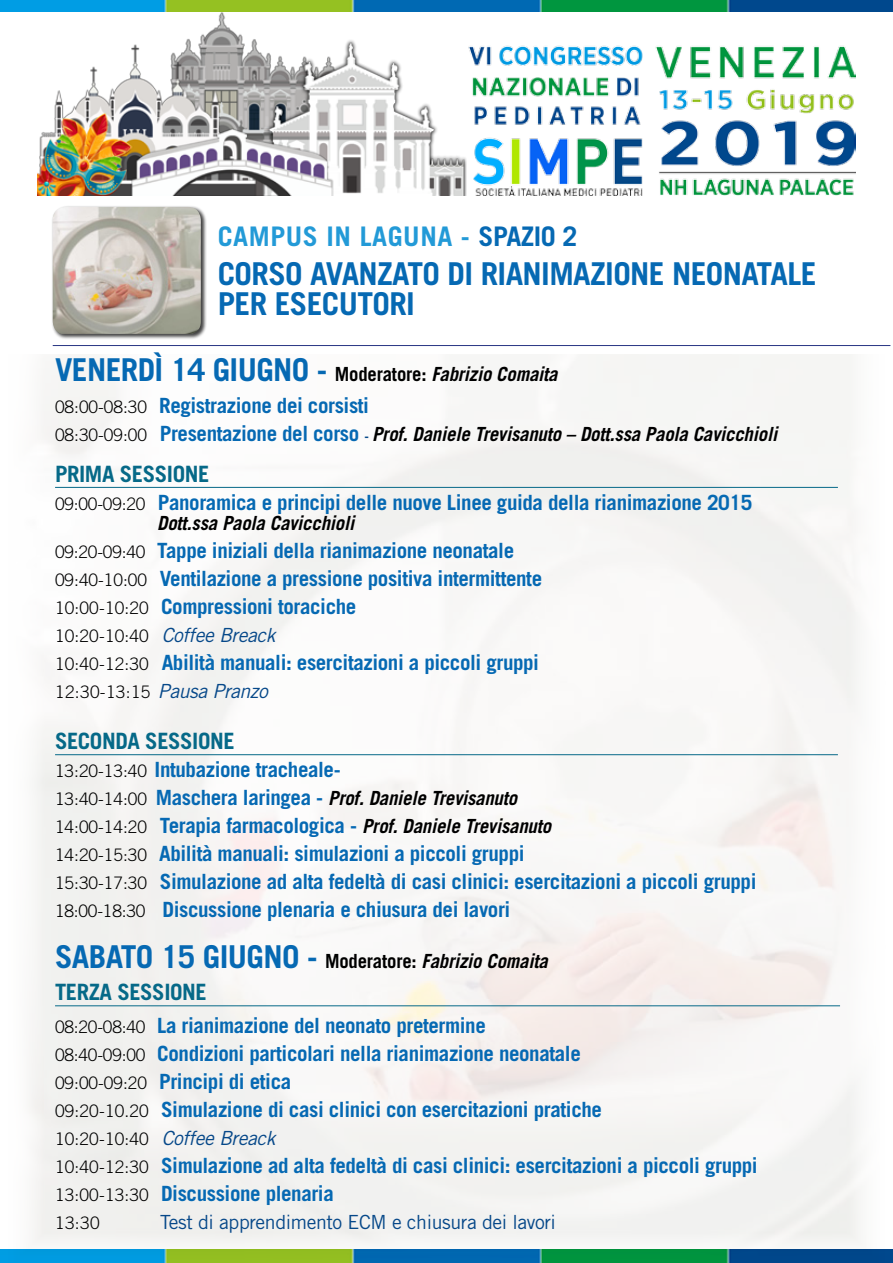
<style>
.page{position:relative;width:893px;height:1263px;background:#fff}
.page>*{position:absolute;margin:0;border:0;box-sizing:border-box;transform-origin:0 0}
.t1{font:700 31.5px/30px "Trade Gothic LT Std";letter-spacing:-.02em;color:#0669b3}
.t2{font:700 27px "Trade Gothic LT Std";letter-spacing:.02em;color:#239ad7}
.t3{font:700 22.5px "Trade Gothic LT Std";letter-spacing:-.02em;color:#066988}
.t4{font:700 21px/28px "Trade Gothic LT Std";letter-spacing:-.02em;color:#0669b3}
.t5{font:italic 700 19.5px/28px "Trade Gothic LT Std";letter-spacing:-.01em;color:#000;scale:.96 1}
.t6{font:italic 19.5px "Trade Gothic LT Std";letter-spacing:-.02em;color:#064889}
.t7{font:19.5px "Trade Gothic LT Std";letter-spacing:-.02em;color:#064889}
.t8{font:300 17.25px "Trade Gothic LT Std";letter-spacing:.02em;color:#000}
.s1{color:#0669b3}
.s2{font-size:19.5px;color:#000}
.s3{font-style:italic;font-size:19.5px;color:#000}
.s4{font-weight:300;font-size:17.25px;color:#000}
.s5{font-weight:300;font-style:normal;font-size:17.25px}
.s6{font-style:normal;font-size:21px;color:#0669b3}
.s7{font-style:normal;font-size:13.5px;color:#064889}
.s8{font-weight:300;font-style:normal;font-size:17.25px;color:#000}
.s9{font-weight:400;font-style:italic;font-size:19.5px;color:#064889}
</style>
<div class="page">
<img style="left:0;top:0;width:893px;height:12px">
<img style="left:37px;top:11px;width:819px;height:184px">
<img style="left:1px;top:354px;width:891px;height:909px">
<hr style="left:53px;top:345px;width:837px;height:1px;background:#283583">
<div style="left:51px;top:206px;width:156px;height:134px;background:#000;opacity:.75"></div>
<img style="left:53px;top:207px;width:148px;height:127px">
<hr style="left:55px;top:487px;width:783px;height:1px;background:#066988">
<hr style="left:55px;top:754px;width:783px;height:1px;background:#066988">
<hr style="left:55px;top:1005px;width:785px;height:1px;background:#066988">
<p class="t2" style="left:218px;top:220px;width:361px">CAMPUS IN LAGUNA - <span class="s1">SPAZIO 2</span></p>
<h1 class="t1" style="left:218px;top:258px;width:600px">CORSO AVANZATO DI RIANIMAZIONE NEONATALE<br>PER ESECUTORI</h1>
<h1 class="t1" style="left:55px;top:354px;width:504px">VENERDÌ 14 GIUGNO - <span class="s2">Moderatore:</span> <span class="s3">Fabrizio Comaita</span></h1>
<p class="t4" style="left:55px;top:391px;width:316px"><span class="s4">08:00-08:30</span> Registrazione dei corsisti</p>
<p class="t5" style="left:55px;top:420px;width:754px"><span class="s5">08:30-09:00</span> <span class="s6">Presentazione del corso</span> <span class="s7">-</span> Prof. Daniele Trevisanuto – Dott.ssa Paola Cavicchioli</p>
<p class="t3" style="left:55px;top:460px;width:156px">PRIMA SESSIONE</p>
<p class="t4" style="left:55px;top:488px;width:699px"><span class="s4">09:00-09:20</span> Panoramica e principi delle nuove Linee guida della rianimazione 2015</p>
<p class="t5" style="left:157px;top:509px;width:207px">Dott.ssa Paola Cavicchioli</p>
<p class="t4" style="left:55px;top:536px;width:489px"><span class="s4">09:20-09:40</span> Tappe iniziali della rianimazione neonatale<br><span class="s4">09:40-10:00</span> Ventilazione a pressione positiva intermittente<br><span class="s4">10:00-10:20</span> Compressioni toraciche</p>
<p class="t6" style="left:55px;top:623px;width:222px"><span class="s8">10:20-10:40</span> Coffee Breack</p>
<p class="t4" style="left:55px;top:648px;width:486px"><span class="s4">10:40-12:30</span> Abilità manuali: esercitazioni a piccoli gruppi</p>
<p class="t8" style="left:55px;top:681px;width:214px">12:30-13:15 <span class="s9">Pausa Pranzo</span></p>
<p class="t3" style="left:55px;top:727px;width:181px">SECONDA SESSIONE</p>
<p class="t4" style="left:55px;top:755px;width:287px"><span class="s4">13:20-13:40</span> Intubazione tracheale-</p>
<p class="t5" style="left:55px;top:785px;width:518px"><span class="s5">13:40-14:00</span> <span class="s6">Maschera laringea -</span> Prof. Daniele Trevisanuto<br><span class="s5">14:00-14:20</span> <span class="s6">Terapia farmacologica -</span> Prof. Daniele Trevisanuto</p>
<p class="t4" style="left:55px;top:839px;width:703px"><span class="s4">14:20-15:30</span> Abilità manuali: simulazioni a piccoli gruppi<br><span class="s4">15:30-17:30</span> Simulazione ad alta fedeltà di casi clinici: esercitazioni a piccoli gruppi<br><span class="s4">18:00-18:30</span> Discussione plenaria e chiusura dei lavori</p>
<h1 class="t1" style="left:55px;top:941px;width:494px">SABATO 15 GIUGNO - <span class="s2">Moderatore:</span> <span class="s3">Fabrizio Comaita</span></h1>
<p class="t3" style="left:55px;top:979px;width:153px">TERZA SESSIONE</p>
<p class="t4" style="left:55px;top:1011px;width:548px"><span class="s4">08:20-08:40</span> La rianimazione del neonato pretermine<br><span class="s4">08:40-09:00</span> Condizioni particolari nella rianimazione neonatale <span class="s4">09:00-09:20</span> Principi di etica<br><span class="s4">09:20-10.20</span> Simulazione di casi clinici con esercitazioni pratiche</p>
<p class="t6" style="left:55px;top:1126px;width:222px"><span class="s8">10:20-10:40</span> Coffee Breack</p>
<p class="t4" style="left:55px;top:1151px;width:704px"><span class="s4">10:40-12:30</span> Simulazione ad alta fedeltà di casi clinici: esercitazioni a piccoli gruppi<br><span class="s4">13:00-13:30</span> Discussione plenaria</p>
<p class="t8" style="left:55px;top:1212px;width:46px">13:30</p>
<p class="t7" style="left:160px;top:1210px;width:397px">Test di apprendimento ECM e chiusura dei lavori</p>
</div>
